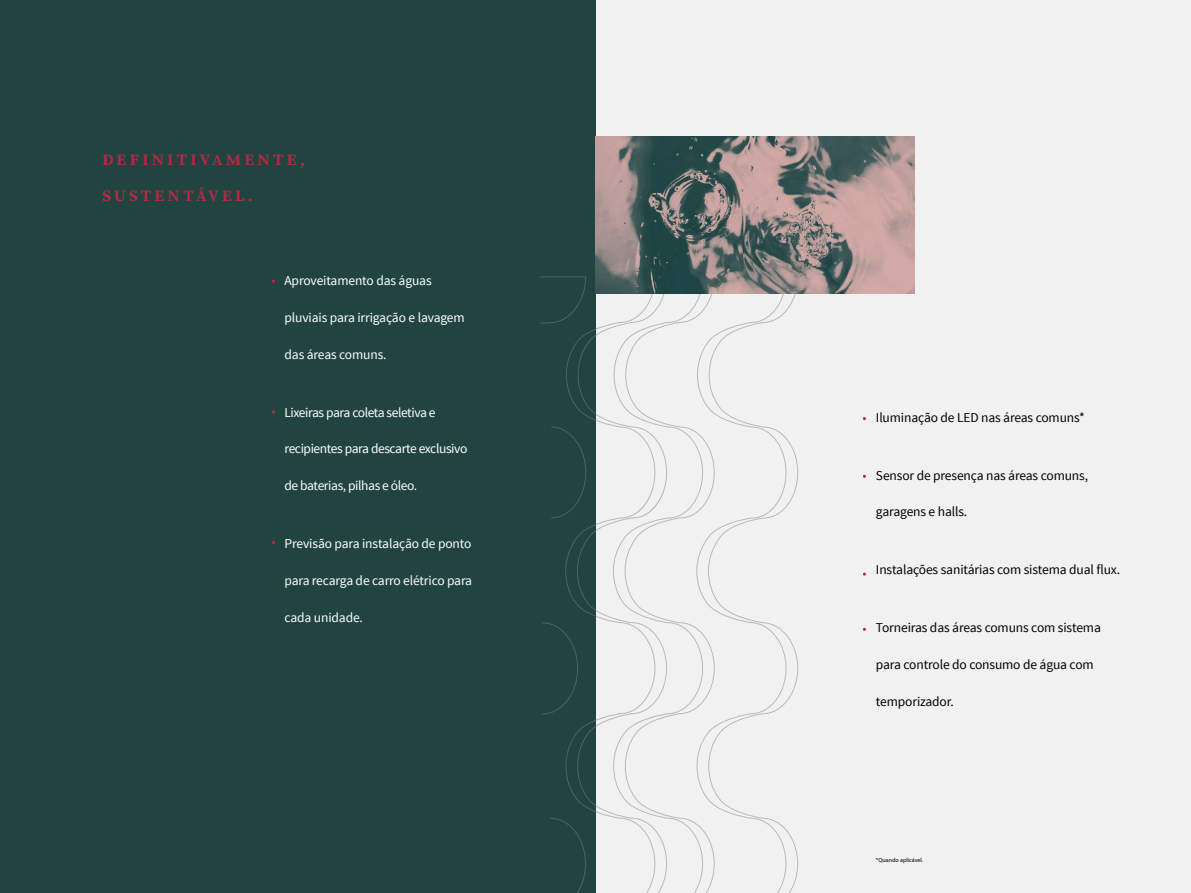
<style>
.page{position:relative;width:1191px;height:893px;background:#f1f1f2}
.page>*{position:absolute;margin:0;border:0;box-sizing:border-box;transform-origin:0 0}
.t1{font:700 15.75px "Source Serif Pro";letter-spacing:.2em;color:#bb2741;scale:1.04 1}
.t2{font:13.5px "Source Sans Pro";letter-spacing:-.02em;color:#fff}
.t3{font:13.5px "Source Sans Pro";letter-spacing:-.01em;color:#000}
.t4{font:6px "Myriad Pro";color:#000}
</style>
<div class="page">
<div style="left:0;top:0;width:595px;height:893px;background:#214441"></div>
<svg style="left:575px;top:293px;width:120px;height:600px"></svg>
<svg style="left:695px;top:293px;width:105px;height:600px"></svg>
<svg style="left:706px;top:293px;width:93px;height:600px"></svg>
<svg style="left:540px;top:276px;width:46px;height:48px"></svg>
<svg style="left:551px;top:427px;width:35px;height:91px"></svg>
<svg style="left:541px;top:622px;width:37px;height:92px"></svg>
<svg style="left:550px;top:818px;width:36px;height:75px"></svg>
<img style="left:595px;top:136px;width:319px;height:157px">
<p class="t1" style="left:102px;top:151px;width:196px">DEFINITIVAMENTE,</p>
<p class="t1" style="left:102px;top:186px;width:146px">SUSTENTÁVEL.</p>
<p class="t2" style="left:284px;top:272px;width:149px">Aproveitamento das águas</p>
<p class="t2" style="left:284px;top:309px;width:182px">pluviais para irrigação e lavagem</p>
<p class="t2" style="left:284px;top:346px;width:104px">das áreas comuns.</p>
<p class="t2" style="left:284px;top:404px;width:152px">Lixeiras para coleta seletiva e</p>
<p class="t2" style="left:284px;top:440px;width:184px">recipientes para descarte exclusivo</p>
<p class="t2" style="left:284px;top:477px;width:134px">de baterias, pilhas e óleo.</p>
<p class="t2" style="left:284px;top:535px;width:188px">Previsão para instalação de ponto</p>
<p class="t2" style="left:284px;top:572px;width:189px">para recarga de carro elétrico para</p>
<p class="t2" style="left:284px;top:609px;width:80px">cada unidade.</p>
<p class="t3" style="left:876px;top:409px;width:210px">Iluminação de LED nas áreas comuns*</p>
<p class="t3" style="left:876px;top:467px;width:214px">Sensor de presença nas áreas comuns,</p>
<p class="t3" style="left:876px;top:503px;width:93px">garagens e halls.</p>
<p class="t3" style="left:876px;top:561px;width:246px">Instalações sanitárias com sistema dual flux.</p>
<p class="t3" style="left:876px;top:619px;width:226px">Torneiras das áreas comuns com sistema</p>
<p class="t3" style="left:876px;top:656px;width:219px">para controle do consumo de água com</p>
<p class="t3" style="left:876px;top:693px;width:79px">temporizador.</p>
<p class="t4" style="left:876px;top:857px;width:49px">*Quando aplicável.</p>
</div>
